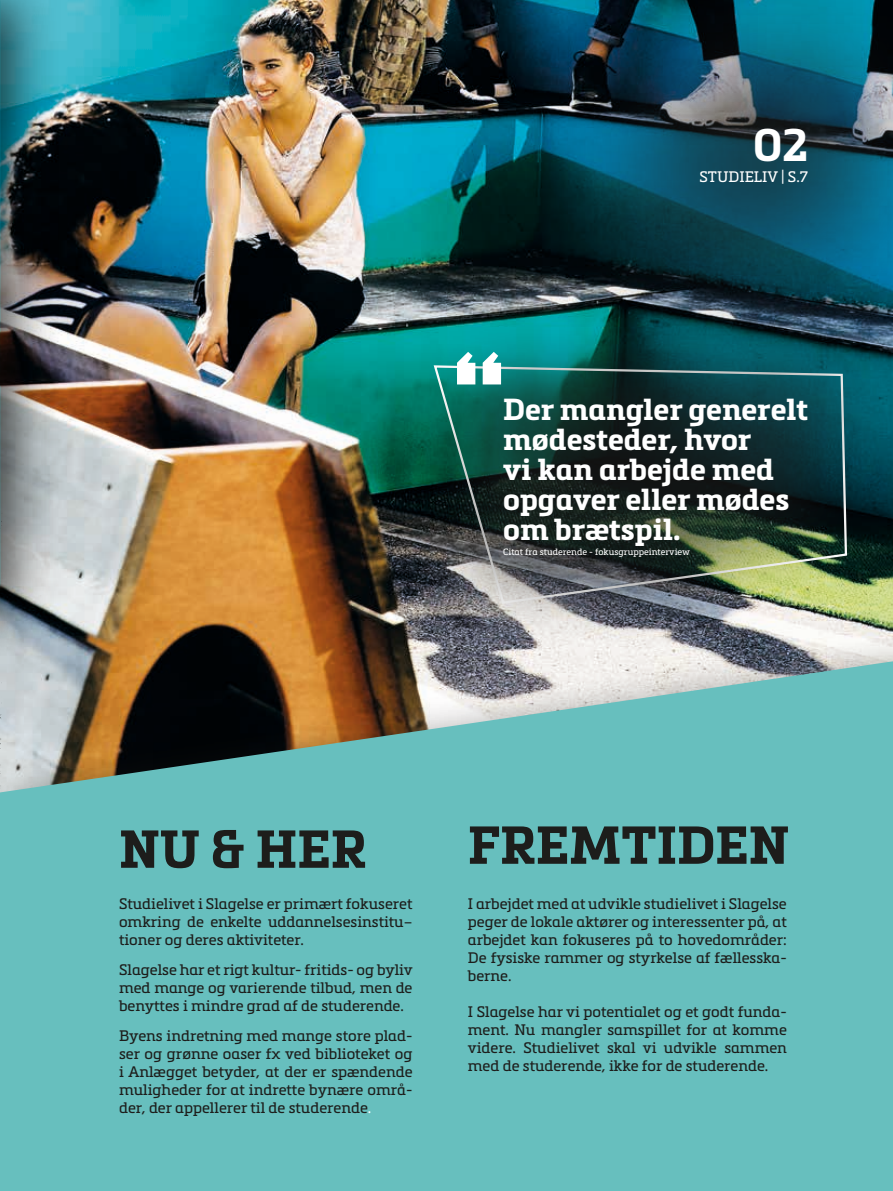
<style>
.page{position:relative;width:893px;height:1191px;background:#fff}
.page>*{position:absolute;margin:0;border:0;box-sizing:border-box;transform-origin:0 0}
.t1{font:700 52.5px "Metronic Slab Pro";color:#1d1d1b}
.t2{font:700 45px "Metronic Slab Pro";color:#fff}
.t3{font:700 30px/30px "Metronic Slab Pro";color:#fff}
.t4{font:15px/18px "Metronic Slab Pro";color:#1d1d1b;text-align:justify}
.t5{font:15px "Metronic Slab Pro";color:#fff}
.t6{font:9px "Metronic Slab Pro";color:#fff}
.s1{color:#fff}
</style>
<div class="page">
<img style="left:0;top:0;width:523px;height:630px">
<div style="left:0;top:630px;width:893px;height:561px;background:#1d1d1b;opacity:.75"></div>
<svg style="left:0;top:661px;width:893px;height:530px;background:#6ab5b2"></svg>
<div style="left:413px;top:309px;width:480px;height:338px;background:#1d1d1b;opacity:.6"></div>
<svg style="left:457px;top:352px;width:44px;height:32px"></svg>
<div style="left:523px;top:0;width:370px;height:363px;background:#1d1d1b;opacity:.75"></div>
<h2 class="t2" style="left:753px;top:117px;width:56px">02</h2>
<p class="t5" style="left:699px;top:166px;width:110px">STUDIELIV | S.7</p>
<h3 class="t3" style="left:503px;top:394px;width:306px">Der mangler generelt mødesteder, hvor<br>vi kan arbejde med opgaver eller mødes om brætspil.</h3>
<p class="t6" style="left:503px;top:545px;width:188px">Citat fra studerende - fokusgruppeinterview</p>
<h1 class="t1" style="left:119px;top:816px;width:249px">NU &amp; HER</h1>
<h1 class="t1" style="left:468px;top:812px;width:323px">FREMTIDEN</h1>
<p class="t4" style="left:119px;top:894px;width:295px">Studielivet i Slagelse er primært fokuseret omkring de enkelte uddannelsesinstitu– tioner og deres aktiviteter.</p>
<p class="t4" style="left:119px;top:960px;width:295px">Slagelse har et rigt kultur- fritids- og byliv med mange og varierende tilbud, men de benyttes i mindre grad af de studerende.</p>
<p class="t4" style="left:119px;top:1026px;width:295px">Byens indretning med mange store plad&shy;ser og grønne oaser fx ved biblioteket og i Anlægget betyder, at der er spændende muligheder for at indrette bynære områ&shy;der, der appellerer til de studerende<span class="s1">.</span></p>
<p class="t4" style="left:468px;top:894px;width:320px">I arbejdet med at udvikle studielivet i Slagelse peger de lokale aktører og interessenter på, at arbejdet kan fokuseres på to hovedområder:<br>De fysiske rammer og styrkelse af fællesska&shy;berne.</p>
<p class="t4" style="left:468px;top:1002px;width:321px">I Slagelse har vi potentialet og et godt funda&shy;ment. Nu mangler samspillet for at komme videre. Studielivet skal vi udvikle sammen med de studerende, ikke for de studerende.</p>
</div>
